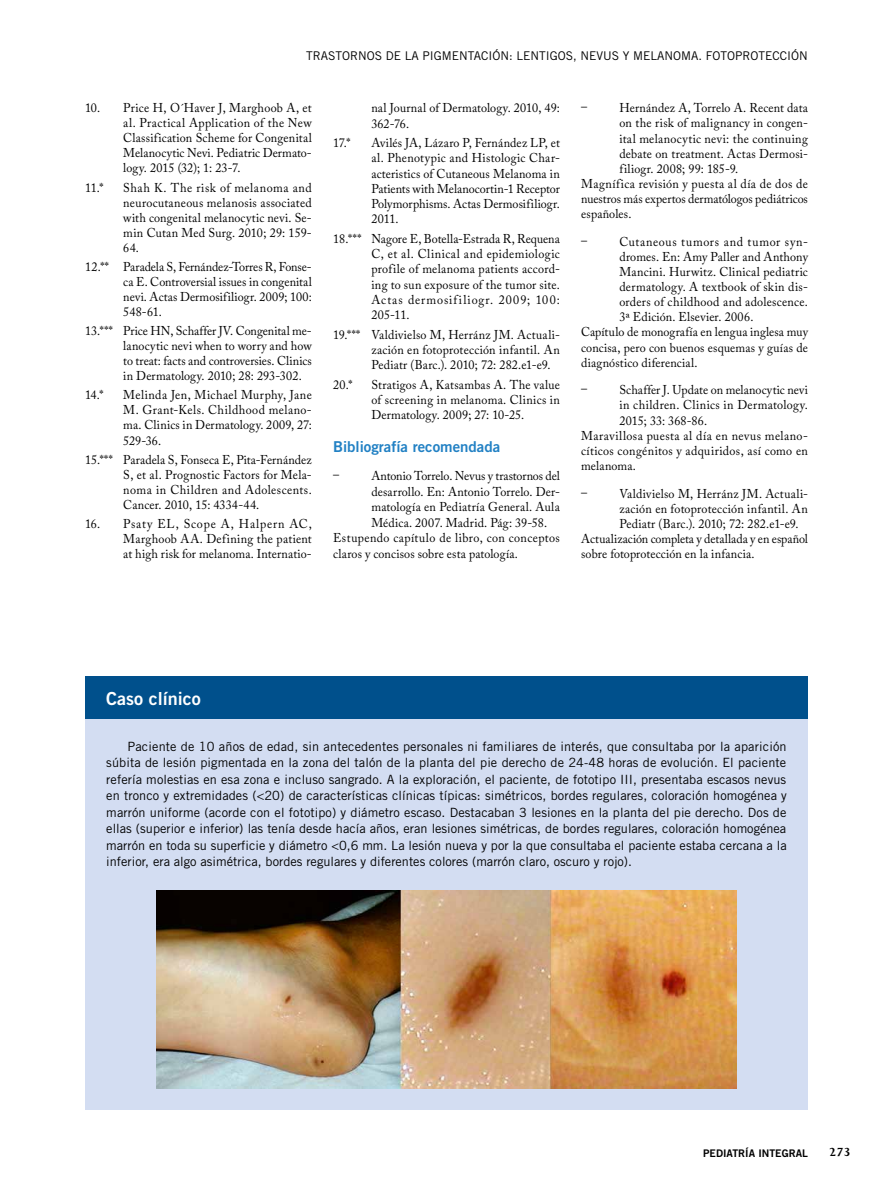
<style>
.page{position:relative;width:893px;height:1191px;background:#fff}
.page>*{position:absolute;margin:0;border:0;box-sizing:border-box;transform-origin:0 0}
.t1{font:18px "Trade Gothic Bold Two";color:#fff}
.t2{font:15px "Trade Gothic Bold Two";color:#2281c4}
.t3{font:700 13.5px "Joanna MT Std";color:#000}
.t4{font:12.75px/15px "Adobe Caslon Pro";letter-spacing:.015em;color:#000;text-align:justify;scale:.95 1}
.t5{font:12.75px/16.5px "Trade Gothic";color:#000;text-align:justify}
.t6{font:12.75px "Adobe Caslon Pro";letter-spacing:-.005em;color:#000;scale:.95 1}
.t7{font:12.75px "Adobe Caslon Pro";letter-spacing:.035em;color:#000;scale:.95 1}
.t8{font:12.75px "Adobe Caslon Pro";letter-spacing:.055em;color:#000;scale:.95 1}
.t9{font:12px "Trade Gothic";color:#000}
.t10{font:10.5px "Trade Gothic Bold Two";color:#000}
</style>
<div class="page">
<div style="left:85px;top:718px;width:723px;height:392px;background:#d3ddf2"></div>
<div style="left:85px;top:676px;width:723px;height:43px;background:#00508c"></div>
<img style="left:156px;top:890px;width:581px;height:198px">
<p class="t9" style="left:306px;top:49px;width:503px">Trastornos de la pigmentación: lentigos, nevus y melanoma. Fotoprotección</p>
<p class="t4" style="left:123px;top:100px;width:200px;text-indent:-38px">10. Price H, O´Haver J, Marghoob A, et al. Practical Application of the New Classification Scheme for Congenital Melanocytic Nevi. Pediatric Dermato&shy;logy. 2015 (32); 1: 23-7.</p>
<p class="t4" style="left:85px;top:180px;width:21px">11.*</p>
<p class="t4" style="left:123px;top:180px;width:200px">Shah K. The risk of melanoma and neurocutaneous melanosis associated with congenital melanocytic nevi. Se&shy;min Cutan Med Surg. 2010; 29: 159- 64.</p>
<p class="t4" style="left:123px;top:259px;width:200px;text-indent:-38px">12.** Paradela S, Fernández-Torres R, Fonse&shy;ca E. Controversial issues in congenital nevi. Actas Dermosifiliogr. 2009; 100:<br>548-61.</p>
<p class="t4" style="left:123px;top:323px;width:200px;text-indent:-38px">13.*** Price HN, Schaffer JV. Congenital me&shy;lanocytic nevi when to worry and how to treat: facts and controversies. Clinics in Dermatology. 2010; 28: 293-302.</p>
<p class="t4" style="left:85px;top:387px;width:21px">14.*</p>
<p class="t4" style="left:123px;top:387px;width:200px">Melinda Jen, Michael Murphy, Jane M. Grant-Kels. Childhood melano&shy;ma. Clinics in Dermatology. 2009, 27:<br>529-36.</p>
<p class="t4" style="left:123px;top:452px;width:200px;text-indent:-38px">15.*** Paradela S, Fonseca E, Pita-Fernández S, et al. Prognostic Factors for Mela&shy;noma in Children and Adolescents.<br>Cancer. 2010, 15: 4334-44.</p>
<p class="t4" style="left:123px;top:516px;width:200px;text-indent:-38px">16. Psaty EL, Scope A, Halpern AC, Marghoob AA. Defining the patient at high risk for melanoma. Internatio-</p>
<p class="t4" style="left:371px;top:100px;width:200px">nal Journal of Dermatology. 2010, 49:<br>362-76.</p>
<p class="t4" style="left:333px;top:135px;width:20px">17.*</p>
<p class="t4" style="left:371px;top:135px;width:200px">Avilés JA, Lázaro P, Fernández LP, et al. Phenotypic and Histologic Char&shy;acteristics of Cutaneous Melanoma in Patients with Melanocortin-1 Receptor Polymorphisms. Actas Dermosifiliogr.<br>2011.</p>
<p class="t4" style="left:371px;top:231px;width:200px;text-indent:-38px">18.*** Nagore E, Botella-Estrada R, Requena C, et al. Clinical and epidemiologic profile of melanoma patients accord&shy;ing to sun exposure of the tumor site.<br>Actas dermosifiliogr. 2009; 100:<br>205‑11.</p>
<p class="t4" style="left:371px;top:327px;width:200px;text-indent:-38px">19.*** Valdivielso M, Herránz JM. Actuali&shy;zación en fotoprotección infantil. An Pediatr (Barc.). 2010; 72: 282.e1-e9.</p>
<p class="t4" style="left:333px;top:377px;width:22px">20.*</p>
<p class="t4" style="left:371px;top:377px;width:200px">Stratigos A, Katsambas A. The value of screening in melanoma. Clinics in Dermatology. 2009; 27: 10-25.</p>
<p class="t2" style="left:333px;top:437px;width:169px">Bibliografía recomendada</p>
<p class="t4" style="left:333px;top:468px;width:8px">–</p>
<p class="t6" style="left:371px;top:468px;width:200px">Antonio Torrelo. Nevus y trastornos del</p>
<p class="t4" style="left:371px;top:484px;width:200px">desarrollo. En: Antonio Torrelo. Der-</p>
<p class="t4" style="left:371px;top:499px;width:200px">matología en Pediatría General. Aula</p>
<p class="t4" style="left:371px;top:515px;width:187px">Médica. 2007. Madrid. Pág: 39-58.</p>
<p class="t4" style="left:333px;top:530px;width:240px">Estupendo capítulo de libro, con conceptos</p>
<p class="t4" style="left:333px;top:546px;width:196px">claros y concisos sobre esta patología.</p>
<p class="t4" style="left:581px;top:100px;width:8px">–</p>
<p class="t4" style="left:619px;top:100px;width:200px">Hernández A, Torrelo A. Recent data</p>
<p class="t4" style="left:619px;top:115px;width:200px">on the risk of malignancy in congen-</p>
<p class="t4" style="left:619px;top:131px;width:200px">ital melanocytic nevi: the continuing</p>
<p class="t4" style="left:619px;top:146px;width:200px">debate on treatment. Actas Dermosi-</p>
<p class="t4" style="left:619px;top:161px;width:127px">filiogr. 2008; 99: 185-9.</p>
<p class="t4" style="left:581px;top:176px;width:240px">Magnífica revisión y puesta al día de dos de</p>
<p class="t6" style="left:581px;top:191px;width:240px">nuestros más expertos dermatólogos pediátricos</p>
<p class="t4" style="left:581px;top:206px;width:54px">españoles.</p>
<p class="t4" style="left:581px;top:234px;width:8px">–</p>
<p class="t8" style="left:619px;top:234px;width:200px">Cutaneous tumors and tumor syn-</p>
<p class="t4" style="left:619px;top:249px;width:200px">dromes. En: Amy Paller and Anthony</p>
<p class="t4" style="left:619px;top:264px;width:200px">Mancini. Hurwitz. Clinical pediatric</p>
<p class="t4" style="left:619px;top:279px;width:200px">dermatology. A textbook of skin dis-</p>
<p class="t4" style="left:619px;top:294px;width:200px">orders of childhood and adolescence.</p>
<p class="t4" style="left:619px;top:309px;width:143px">3ª Edición. Elsevier. 2006.</p>
<p class="t4" style="left:581px;top:324px;width:240px">Capítulo de monografía en lengua inglesa muy</p>
<p class="t4" style="left:581px;top:340px;width:240px">concisa, pero con buenos esquemas y guías de</p>
<p class="t4" style="left:581px;top:355px;width:124px">diagnóstico diferencial.</p>
<p class="t4" style="left:581px;top:382px;width:8px">–</p>
<p class="t4" style="left:619px;top:382px;width:200px">Schaffer J. Update on melanocytic nevi</p>
<p class="t7" style="left:619px;top:397px;width:200px">in children. Clinics in Dermatology.</p>
<p class="t4" style="left:619px;top:413px;width:94px">2015; 33: 368-86.</p>
<p class="t7" style="left:581px;top:428px;width:240px">Maravillosa puesta al día en nevus melano-</p>
<p class="t4" style="left:581px;top:443px;width:240px">cíticos congénitos y adquiridos, así como en</p>
<p class="t4" style="left:581px;top:458px;width:59px">melanoma.</p>
<p class="t4" style="left:581px;top:486px;width:8px">–</p>
<p class="t4" style="left:619px;top:486px;width:200px">Valdivielso M, Herránz JM. Actuali-</p>
<p class="t4" style="left:619px;top:501px;width:200px">zación en fotoprotección infantil. An</p>
<p class="t4" style="left:619px;top:516px;width:190px">Pediatr (Barc.). 2010; 72: 282.e1-e9.</p>
<p class="t6" style="left:581px;top:531px;width:240px">Actualización completa y detallada y en español</p>
<p class="t4" style="left:581px;top:546px;width:184px">sobre fotoprotección en la infancia.</p>
<h1 class="t1" style="left:106px;top:687px;width:96px">Caso clínico</h1>
<p class="t5" style="left:106px;top:737px;width:682px;text-indent:21px">Paciente de 10 años de edad, sin antecedentes personales ni familiares de interés, que consultaba por la aparición súbita de lesión pigmentada en la zona del talón de la planta del pie derecho de 24-48 horas de evolución. El paciente refería molestias en esa zona e incluso sangrado. A la exploración, el paciente, de fototipo III, presentaba escasos nevus en tronco y extremidades (&lt;20) de características clínicas típicas: simétricos, bordes regulares, coloración homogénea y marrón uniforme (acorde con el fototipo) y diámetro escaso. Destacaban 3 lesiones en la planta del pie derecho. Dos de ellas (superior e inferior) las tenía desde hacía años, eran lesiones simétricas, de bordes regulares, coloración homogénea marrón en toda su superficie y diámetro &lt;0,6 mm. La lesión nueva y por la que consultaba el paciente estaba cercana a la inferior, era algo asimétrica, bordes regulares y diferentes colores (marrón claro, oscuro y rojo).</p>
<p class="t10" style="left:703px;top:1146px;width:106px">PEDIATRÍA INTEGRAL</p>
<p class="t3" style="left:829px;top:1144px;width:23px">273</p>
</div>
